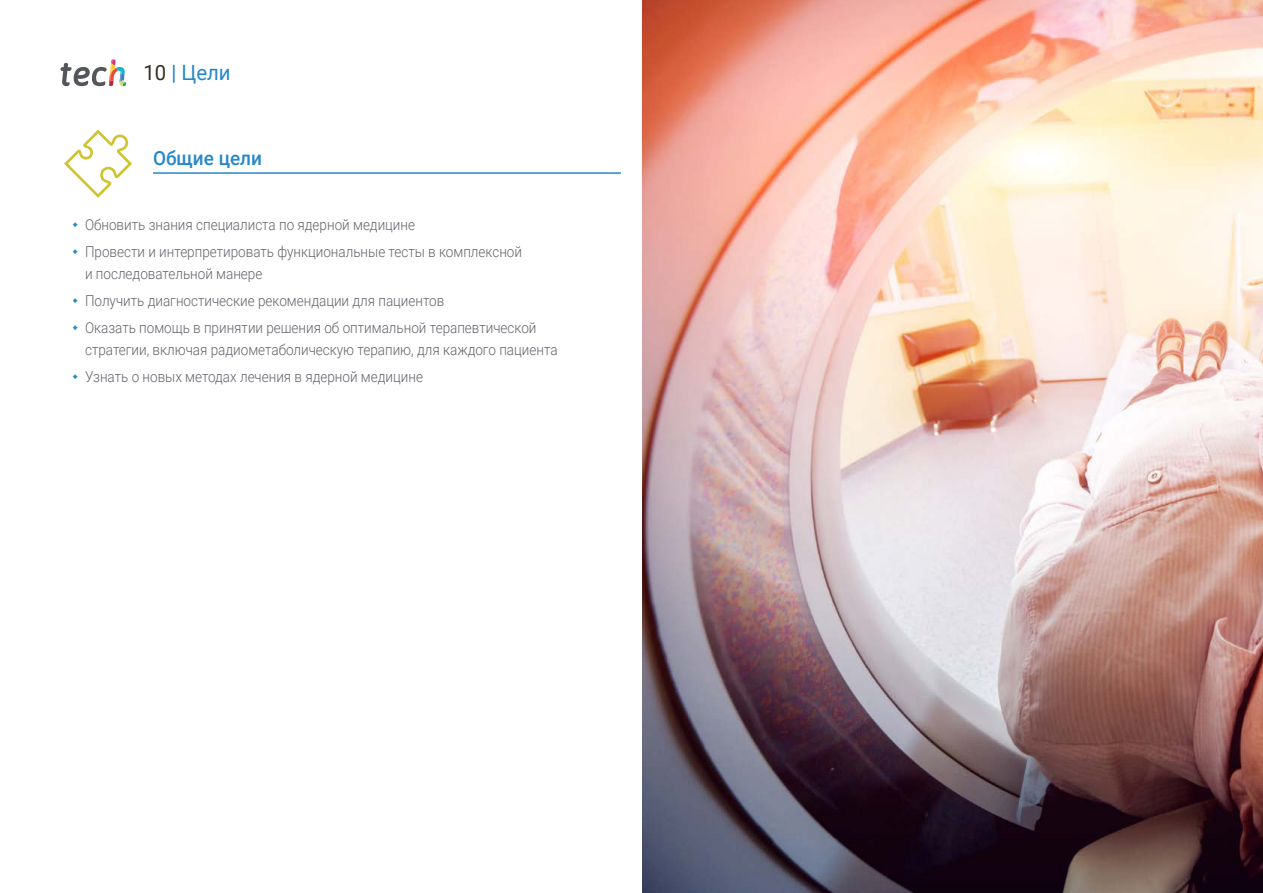
<style>
.page{position:relative;width:1263px;height:893px;background:#fff}
.page>*{position:absolute;margin:0;border:0;box-sizing:border-box;transform-origin:0 0}
.t1{font:21px "Roboto";color:#2488c9}
.t2{font:500 19.5px "Roboto";color:#2488c9}
.t3{font:300 15px/26.7px "Roboto";color:#61646a;scale:.9 1}
.s1{color:#312e20}
.s2{color:#1580c3}
</style>
<div class="page">
<hr style="left:153px;top:173px;width:468px;height:1px;background:#2488c9">
<svg style="left:64px;top:130px;width:68px;height:68px"></svg>
<svg style="left:61px;top:60px;width:65px;height:27px"></svg>
<img style="left:642px;top:0;width:621px;height:893px">
<h1 class="t1" style="left:144px;top:57px;width:89px"><span class="s1">10</span> <span class="s2">|</span> Цели</h1>
<h2 class="t2" style="left:153px;top:144px;width:110px">Общие цели</h2>
<p class="t3" style="left:85px;top:211px;width:487px">Обновить знания специалиста по ядерной медицине<br>Провести и интерпретировать функциональные тесты в комплексной</p>
<p class="t3" style="left:85px;top:260px;width:503px">и последовательной манере<br>Получить диагностические рекомендации для пациентов<br>Оказать помощь в принятии решения об оптимальной терапевтической</p>
<p class="t3" style="left:85px;top:336px;width:526px">стратегии, включая радиометаболическую терапию, для каждого пациента<br>Узнать о новых методах лечения в ядерной медицине</p>
</div>
